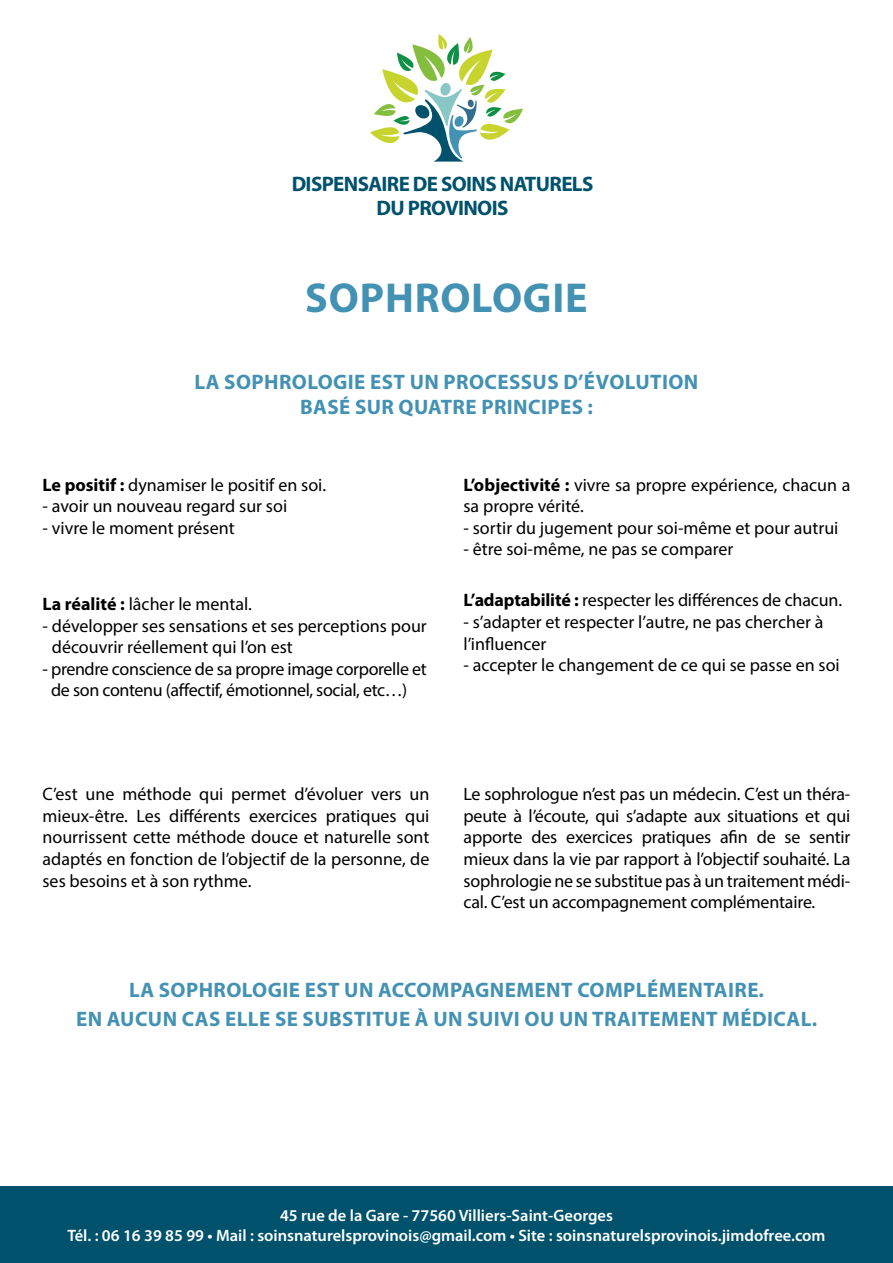
<style>
.page{position:relative;width:893px;height:1263px;background:#fff}
.page>*{position:absolute;margin:0;border:0;box-sizing:border-box;transform-origin:0 0}
.t1{font:700 42px "Myriad Pro";letter-spacing:.02em;color:#4391b3}
.t2{font:700 21px/25.2px "Myriad Pro";letter-spacing:.02em;color:#4391b3;text-align:center}
.t3{font:700 21px/23.4px "Myriad";letter-spacing:-.03em;color:#00526c;text-align:center}
.t4{font:18px/21.6px "Myriad Pro";color:#000}
.t5{font:18px/21.6px "Myriad Pro";letter-spacing:-.02em;color:#000;text-align:center}
.t6{font:600 16.5px/19.5px "Myriad Pro";color:#fff;text-align:center}
.s1{font-weight:700}
</style>
<div class="page">
<svg style="left:370px;top:34px;width:153px;height:128px"></svg>
<div style="left:0;top:1186px;width:893px;height:77px;background:#00526c"></div>
<p class="t3" style="left:292px;top:173px;width:303px">DISPENSAIRE DE SOINS NATURELS<br>DU PROVINOIS</p>
<h1 class="t1" style="left:305px;top:274px;width:284px">SOPHROLOGIE</h1>
<p class="t2" style="left:195px;top:370px;width:505px">LA SOPHROLOGIE EST UN PROCESSUS D’ÉVOLUTION<br>BASÉ SUR QUATRE PRINCIPES :</p>
<p class="t4" style="left:43px;top:473px;width:285px"><span class="s1">Le positif :</span> dynamiser le positif en soi.</p>
<p class="t4" style="left:43px;top:495px;width:246px">- avoir un nouveau regard sur soi</p>
<p class="t4" style="left:43px;top:517px;width:194px">- vivre le moment présent</p>
<p class="t4" style="left:43px;top:593px;width:211px"><span class="s1">La réalité :</span> lâcher le mental.</p>
<p class="t4" style="left:52px;top:614px;width:376px;text-indent:-9px">- développer ses sensations et ses perceptions pour découvrir réellement qui l’on est</p>
<p class="t5" style="left:43px;top:658px;width:386px">- prendre conscience de sa propre image corporelle et de son contenu (affectif, émotionnel, social, etc…)</p>
<p class="t4" style="left:463px;top:473px;width:388px"><span class="s1">L’objectivité :</span> vivre sa propre expérience, chacun a sa propre vérité.</p>
<p class="t4" style="left:463px;top:517px;width:376px">- sortir du jugement pour soi-même et pour autrui</p>
<p class="t4" style="left:463px;top:538px;width:272px">- être soi-même, ne pas se comparer</p>
<p class="t4" style="left:463px;top:589px;width:380px"><span class="s1">L’adaptabilité :</span> respecter les différences de chacun.</p>
<p class="t4" style="left:463px;top:611px;width:361px">- s’adapter et respecter l’autre, ne pas chercher à l’influencer</p>
<p class="t4" style="left:463px;top:654px;width:378px">- accepter le changement de ce qui se passe en soi</p>
<p class="t4" style="left:43px;top:783px;width:388px;text-align:justify">C’est une méthode qui permet d’évoluer vers un mieux-être. Les différents exercices pratiques qui nourrissent cette méthode douce et naturelle sont adaptés en fonction de l’objectif de la personne, de ses besoins et à son rythme.</p>
<p class="t4" style="left:463px;top:783px;width:388px;text-align:justify">Le sophrologue n’est pas un médecin. C’est un théra&shy;peute à l’écoute, qui s’adapte aux situations et qui apporte des exercices pratiques afin de se sentir mieux dans la vie par rapport à l’objectif souhaité. La sophrologie ne se substitue pas à un traitement médi&shy;cal. C’est un accompagnement complémentaire.</p>
<p class="t2" style="left:76px;top:975px;width:743px;line-height:29.4px">LA SOPHROLOGIE EST UN ACCOMPAGNEMENT COMPLÉMENTAIRE.<br>EN AUCUN CAS ELLE SE SUBSTITUE À UN SUIVI OU UN TRAITEMENT MÉDICAL.</p>
<p class="t6" style="left:67px;top:1206px;width:760px">45 rue de la Gare - 77560 Villiers-Saint-Georges<br>Tél. : 06 16 39 85 99 • Mail : soinsnaturelsprovinois@gmail.com • Site : soinsnaturelsprovinois.jimdofree.com</p>
</div>
